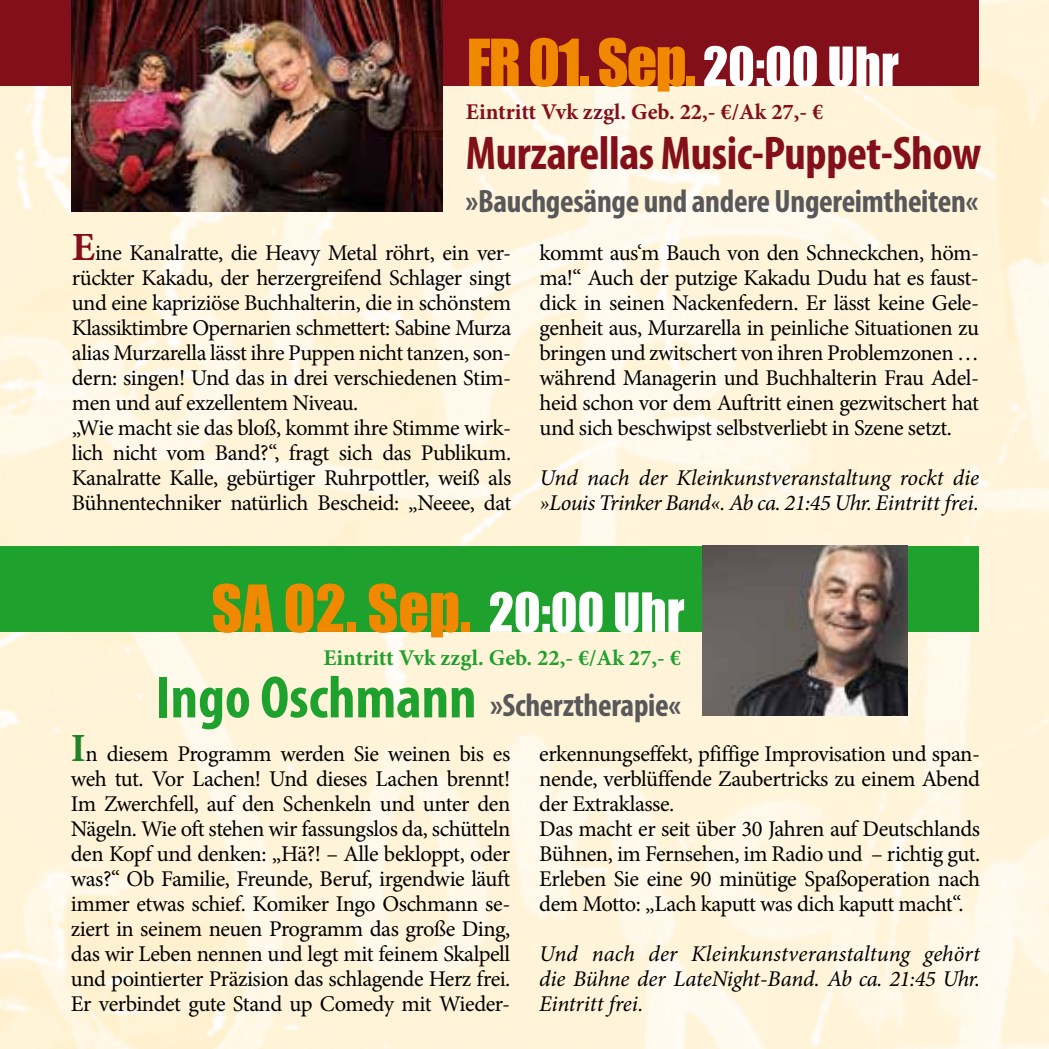
<style>
.page{position:relative;width:1049px;height:1049px;background:#fff}
.page>*{position:absolute;margin:0;border:0;box-sizing:border-box;transform-origin:0 0}
.t1{font:60px "Impact";letter-spacing:-.015em;color:#f08800}
.t2{font:700 condensed 47.5px "Myriad Pro";letter-spacing:-.01em;color:#830f1a}
.t3{font:700 condensed 32.5px "Myriad Pro";letter-spacing:-.01em;color:#58585a}
.t4{font:22.5px/25px "Minion Pro";letter-spacing:-.02em;color:#000;text-align:justify}
.t5{font:italic 22.5px/25px "Minion Pro";letter-spacing:-.01em;color:#000;text-align:justify}
.t6{font:700 22.5px "Minion Pro";color:#830f1a}
.t7{font:700 22.5px "Minion Pro";color:#1fa12e}
.s1{font-size:50px;color:#fff}
.s2{font-weight:700;font-size:40px;color:#830f1a}
.s3{font-size:60px;color:#1fa12e}
.s4{font-weight:700;font-size:40px;color:#218329}
</style>
<div class="page">
<img style="left:0;top:0;width:1049px;height:1049px">
<div style="left:0;top:0;width:978px;height:85px;background:#830f1a"></div>
<img style="left:71px;top:0;width:372px;height:212px">
<div style="left:0;top:546px;width:978px;height:85px;background:#1fa12e"></div>
<img style="left:702px;top:546px;width:206px;height:170px">
<h1 class="t1" style="left:467px;top:16px;width:434px">FR 01. Sep. <span class="s1">20:00 Uhr</span></h1>
<p class="t6" style="left:466px;top:96px;width:359px">Eintritt Vvk zzgl. Geb. 22,- €/Ak 27,- €</p>
<h2 class="t2" style="left:466px;top:124px;width:517px">Murzarellas Music-Puppet-Show</h2>
<h3 class="t3" style="left:466px;top:180px;width:514px">»Bauchgesänge und andere Ungereimtheiten«</h3>
<p class="t4" style="left:72px;top:241px;width:441px;text-align:left"><span class="s2">E</span>ine Kanalratte, die Heavy Metal röhrt, ein ver&shy;rückter Kakadu, der herzergreifend Schlager singt und eine kapriziöse Buchhalterin, die in schönstem Klassiktimbre Opernarien schmettert: Sabine Murza alias Murzarella lässt ihre Puppen nicht tanzen, son&shy;dern: singen! Und das in drei verschiedenen Stim&shy;men und auf exzellentem Niveau.<br>„Wie macht sie das bloß, kommt ihre Stimme wirk&shy;lich nicht vom Band?“, fragt sich das Publikum.<br>Kanalratte Kalle, gebürtiger Ruhrpottler, weiß als Bühnentechniker natürlich Bescheid: „Neeee, dat</p>
<p class="t4" style="left:540px;top:241px;width:441px">kommt aus‘m Bauch von den Schneckchen, höm&shy;ma!“ Auch der putzige Kakadu Dudu hat es faust&shy;dick in seinen Nackenfedern. Er lässt keine Gele&shy;genheit aus, Murzarella in peinliche Situationen zu bringen und zwitschert von ihren Problemzonen … während Managerin und Buchhalterin Frau Adel&shy;heid schon vor dem Auftritt einen gezwitschert hat und sich beschwipst selbstverliebt in Szene setzt.</p>
<p class="t5" style="left:540px;top:466px;width:441px">Und nach der Kleinkunstveranstaltung rockt die »Louis Trinker Band«. Ab ca. 21:45 Uhr. Eintritt frei.</p>
<h1 class="t1" style="left:211px;top:562px;width:475px">SA 02. Sep. <span class="s1">20:00 Uhr</span></h1>
<p class="t7" style="left:323px;top:642px;width:359px">Eintritt Vvk zzgl. Geb. 22,- €/Ak 27,- €</p>
<h3 class="t3" style="left:156px;top:685px;width:527px"><span class="s3">Ingo Oschmann</span> »Scherztherapie«</h3>
<p class="t4" style="left:71px;top:741px;width:441px"><span class="s4">I</span>n diesem Programm werden Sie weinen bis es weh tut. Vor Lachen! Und dieses Lachen brennt!<br>Im Zwerchfell, auf den Schenkeln und unter den Nägeln. Wie oft stehen wir fassungslos da, schütteln den Kopf und denken: „Hä?! – Alle bekloppt, oder was?“ Ob Familie, Freunde, Beruf, irgendwie läuft immer etwas schief. Komiker Ingo Oschmann se&shy;ziert in seinem neuen Programm das große Ding, das wir Leben nennen und legt mit feinem Skalpell und pointierter Präzision das schlagende Herz frei.<br>Er verbindet gute Stand up Comedy mit Wieder-</p>
<p class="t4" style="left:539px;top:741px;width:442px;text-align:left">erkennungseffekt, pfiffige Improvisation und span&shy;nende, verblüffende Zaubertricks zu einem Abend der Extraklasse.<br>Das macht er seit über 30 Jahren auf Deutschlands Bühnen, im Fernsehen, im Radio und – richtig gut.<br>Erleben Sie eine 90 minütige Spaßoperation nach dem Motto: „Lach kaputt was dich kaputt macht“.</p>
<p class="t5" style="left:539px;top:941px;width:442px">Und nach der Kleinkunstveranstaltung gehört die Bühne der LateNight-Band. Ab ca. 21:45 Uhr.<br>Eintritt frei.</p>
</div>
